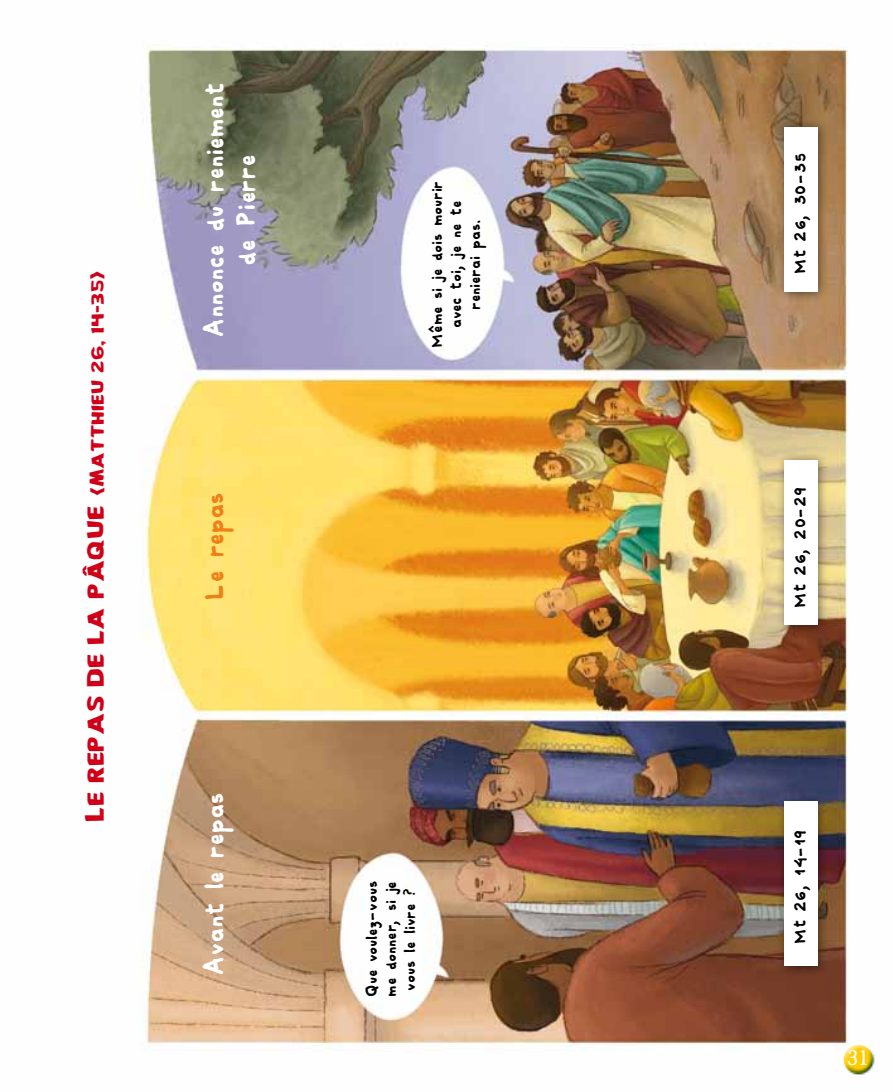
<style>
.page{position:relative;width:893px;height:1092px;background:#fff}
.page>*{position:absolute;margin:0;border:0;box-sizing:border-box;transform-origin:0 0}
.t1{font:26.25px/31.5px "Comiquita Sans";color:#fff;text-align:center}
.t2{font:26.25px "Comiquita Sans";color:#ee8018}
.t3{font:22.75px "maenan 2";color:#fff}
.t4{font:21px "Bronic Expanded";color:#d10019}
.t5{font:16.8px "Comiquita Sans";color:#000}
.t6{font:15.75px/18.9px "Comiquita Sans";color:#000;text-align:center}
.s1{font-size:28px}
</style>
<div class="page">
<img style="left:143px;top:43px;width:732px;height:1022px">
<div style="left:841px;top:1042px;width:33px;height:27px;background:#fff;opacity:.75"></div>
<div style="left:841px;top:1049px;width:33px;height:27px;background:#004494;opacity:.75"></div>
<div style="left:777px;top:793px;width:52px;height:184px;background:#000;opacity:.5"></div>
<div style="left:785px;top:801px;width:33px;height:165px;background:#fff"></div>
<div style="left:777px;top:451px;width:52px;height:184px;background:#000;opacity:.5"></div>
<div style="left:785px;top:459px;width:33px;height:165px;background:#fff"></div>
<div style="left:777px;top:119px;width:52px;height:184px;background:#000;opacity:.5"></div>
<div style="left:785px;top:127px;width:33px;height:164px;background:#fff"></div>
<h3 class="t4" style="left:86px;top:821px;width:552px;rotate:-90deg"><span class="s1">Le repas de la pâque</span> (Matthieu 26, 14-35)</h3>
<h1 class="t1" style="left:196px;top:336px;width:257px;rotate:-90deg">Annonce du reniement de Pierre</h1>
<h1 class="t2" style="left:190px;top:598px;width:109px;rotate:-90deg">Le repas</h1>
<h1 class="t1" style="left:196px;top:973px;width:184px;rotate:-90deg">Avant le repas</h1>
<p class="t6" style="left:426px;top:347px;width:168px;rotate:-90deg">Même si je dois mourir avec toi, je ne te renierai pas.</p>
<p class="t6" style="left:361px;top:995px;width:117px;rotate:-90deg">Que voulez-vous me donner, si je vous le livre ?</p>
<p class="t5" style="left:784px;top:273px;width:123px;rotate:-90deg">Mt 26, 30-35</p>
<p class="t5" style="left:784px;top:607px;width:123px;rotate:-90deg">Mt 26, 20-29</p>
<p class="t5" style="left:784px;top:942px;width:116px;rotate:-90deg">Mt 26, 14-19</p>
<h2 class="t3" style="left:848px;top:1046px;width:23px">31</h2>
</div>
